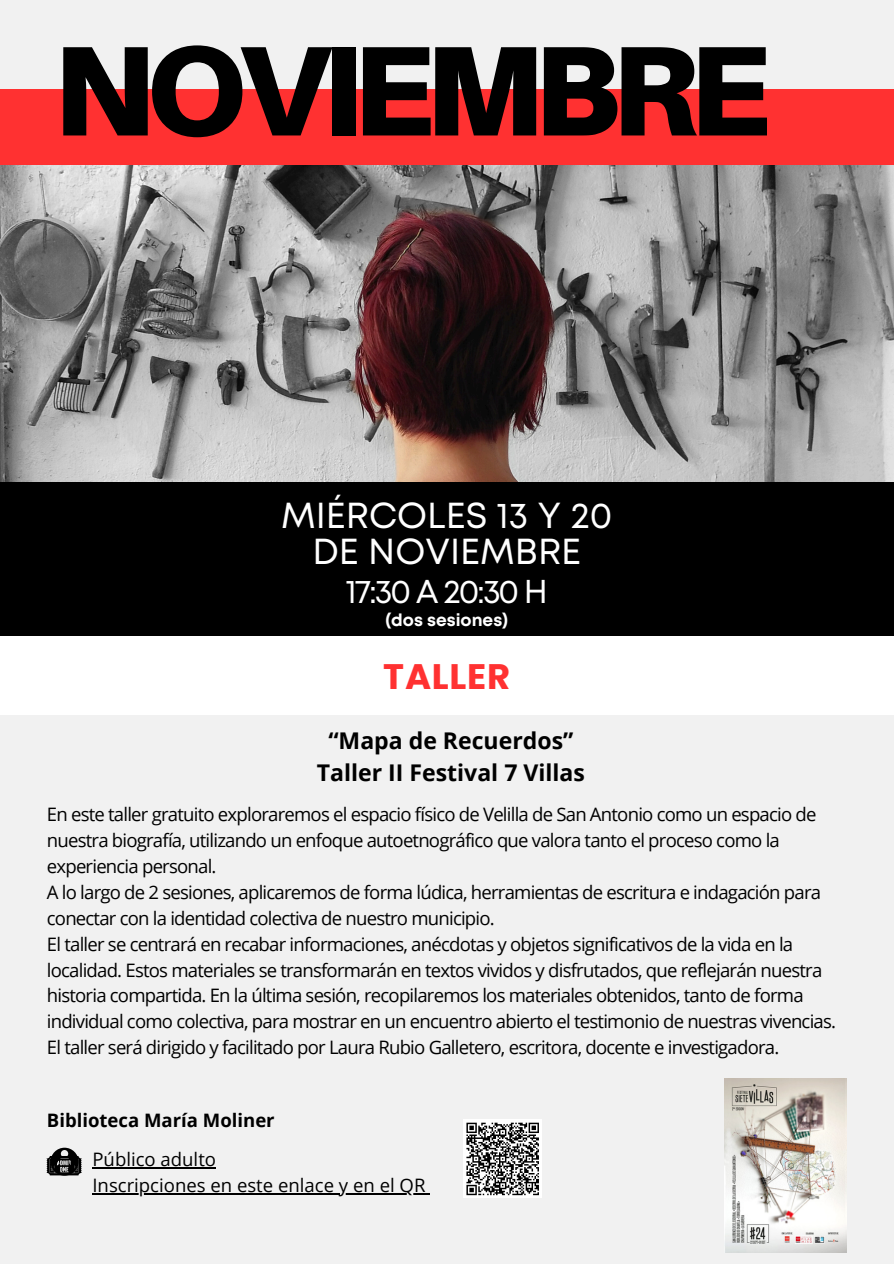
<style>
.page{position:relative;width:894px;height:1264px;background:#fff}
.page>*{position:absolute;margin:0;border:0;box-sizing:border-box;transform-origin:0 0}
.t1{font:900 127.8px "Aileron";letter-spacing:-.075em;color:#000}
.t2{font:36.15px/36px "Mont";color:#fff;text-align:center}
.t3{font:700 35.4px "Poppins";letter-spacing:.02em;color:#ff3131}
.t4{font:33px "Mont";letter-spacing:-.06em;color:#fff}
.t5{font:700 23.1px/31.5px "Open Sans";color:#000;text-align:center}
.t6{font:18.6px/25.8px "Open Sans";letter-spacing:-.04em;color:#000}
.t7{font:18.6px "Open Sans";color:#000}
.t8{font:700 18.6px "Open Sans";color:#000}
.t9{font:700 17.1px "Mont";color:#fff}
</style>
<div class="page">
<div style="left:0;top:0;width:893px;height:1263px;background:#f1f1f1"></div>
<div style="left:0;top:89px;width:893px;height:76px;background:#ff3131"></div>
<div style="left:0;top:609px;width:893px;height:105px;background:#fff"></div>
<div style="left:0;top:481px;width:893px;height:154px;background:#000"></div>
<svg style="left:47px;top:1147px;width:34px;height:28px"></svg>
<img style="left:0;top:165px;width:893px;height:316px">
<hr style="left:92px;top:1167px;width:124px;height:1px;background:#000">
<hr style="left:92px;top:1193px;width:333px;height:1px;background:#000">
<svg style="left:463px;top:1119px;width:78px;height:79px"></svg>
<svg style="left:465px;top:1121px;width:75px;height:74px"></svg>
<img style="left:724px;top:1078px;width:122px;height:174px">
<h1 class="t1" style="left:53px;top:11px;width:719px">NOVIEMBRE</h1>
<h3 class="t2" style="left:281px;top:500px;width:332px">MIÉRCOLES 13 Y 20<br>DE NOVIEMBRE</h3>
<h5 class="t4" style="left:345px;top:579px;width:203px">17:30 A 20:30 H</h5>
<p class="t9" style="left:385px;top:613px;width:124px">(dos sesiones)</p>
<h3 class="t3" style="left:383px;top:652px;width:128px">TALLER</h3>
<h5 class="t5" style="left:317px;top:724px;width:269px">“Mapa de Recuerdos”<br>Taller II Festival 7 Villas</h5>
<h2 class="t6" style="left:47px;top:801px;width:771px">En este taller gratuito exploraremos el espacio físico de Velilla de San Antonio como un espacio de nuestra biografía, utilizando un enfoque autoetnográfico que valora tanto el proceso como la experiencia personal.</h2>
<h4 class="t6" style="left:47px;top:878px;width:775px">A lo largo de 2 sesiones, aplicaremos de forma lúdica, herramientas de escritura e indagación para conectar con la identidad colectiva de nuestro municipio.</h4>
<p class="t6" style="left:47px;top:930px;width:790px">El taller se centrará en recabar informaciones, anécdotas y objetos significativos de la vida en la localidad. Estos materiales se transformarán en textos vividos y disfrutados, que reflejarán nuestra historia compartida. En la última sesión, recopilaremos los materiales obtenidos, tanto de forma individual como colectiva, para mostrar en un encuentro abierto el testimonio de nuestras vivencias.</p>
<p class="t6" style="left:47px;top:1034px;width:733px">El taller será dirigido y facilitado por Laura Rubio Galletero, escritora, docente e investigadora.</p>
<p class="t8" style="left:47px;top:1107px;width:229px">Biblioteca María Moliner</p>
<p class="t7" style="left:92px;top:1146px;width:125px">Público adulto</p>
<p class="t7" style="left:92px;top:1172px;width:334px">Inscripciones en este enlace y en el QR</p>
</div>
